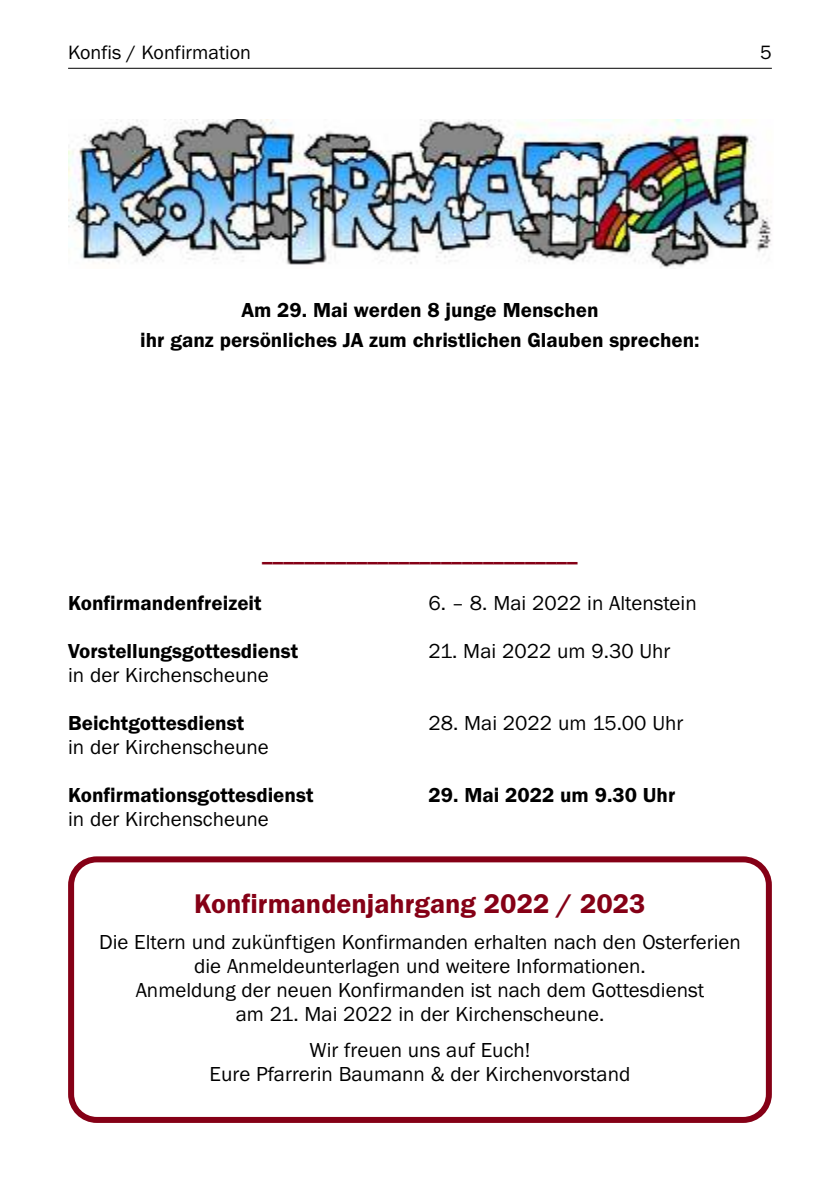
<style>
.page{position:relative;width:840px;height:1191px;background:#fff}
.page>*{position:absolute;margin:0;border:0;box-sizing:border-box;transform-origin:0 0}
.t1{font:600 28px "Franklin Gothic";color:#850016}
.t2{font:21px/24px "Franklin Gothic";color:#000;text-align:center}
.t3{font:600 21px/30px "Franklin Gothic";color:#000;text-align:center}
.t4{font:800 21px "Franklin Gothic";color:#850016}
.t5{font:20px "Franklin Gothic";color:#000}
</style>
<div class="page">
<svg style="left:68px;top:856px;width:703px;height:267px"></svg>
<hr style="left:68px;top:68px;width:703px;height:1px;background:#000">
<img style="left:68px;top:119px;width:704px;height:150px">
<p class="t5" style="left:68px;top:41px;width:184px">Konfis / Konfirmation</p>
<p class="t5" style="left:759px;top:41px;width:13px">5</p>
<p class="t3" style="left:140px;top:295px;width:560px">Am 29. Mai werden 8 junge Menschen<br>ihr ganz persönliches JA zum christlichen Glauben sprechen:</p>
<p class="t4" style="left:262px;top:542px;width:316px">______________________________</p>
<p class="t3" style="left:68px;top:587px;width:195px">Konfirmandenfreizeit</p>
<p class="t2" style="left:428px;top:590px;width:269px">6. – 8. Mai 2022 in Altenstein</p>
<p class="t3" style="left:68px;top:635px;width:231px">Vorstellungsgottesdienst</p>
<p class="t2" style="left:428px;top:638px;width:243px">21. Mai 2022 um 9.30 Uhr</p>
<p class="t2" style="left:68px;top:662px;width:202px">in der Kirchenscheune</p>
<p class="t3" style="left:68px;top:707px;width:178px">Beichtgottesdienst</p>
<p class="t2" style="left:428px;top:710px;width:256px">28. Mai 2022 um 15.00 Uhr</p>
<p class="t2" style="left:68px;top:734px;width:202px">in der Kirchenscheune</p>
<p class="t3" style="left:68px;top:779px;width:247px">Konfirmationsgottesdienst</p>
<p class="t3" style="left:428px;top:779px;width:248px">29. Mai 2022 um 9.30 Uhr</p>
<p class="t2" style="left:68px;top:806px;width:202px">in der Kirchenscheune</p>
<h1 class="t1" style="left:194px;top:886px;width:452px">Konfirmandenjahrgang 2022 / 2023</h1>
<p class="t2" style="left:99px;top:929px;width:642px">Die Eltern und zukünftigen Konfirmanden erhalten nach den Osterferien die Anmeldeunterlagen und weitere Informationen.<br>Anmeldung der neuen Konfirmanden ist nach dem Gottesdienst<br>am 21. Mai 2022 in der Kirchenscheune.</p>
<p class="t2" style="left:209px;top:1037px;width:422px">Wir freuen uns auf Euch!<br>Eure Pfarrerin Baumann &amp; der Kirchenvorstand</p>
</div>
